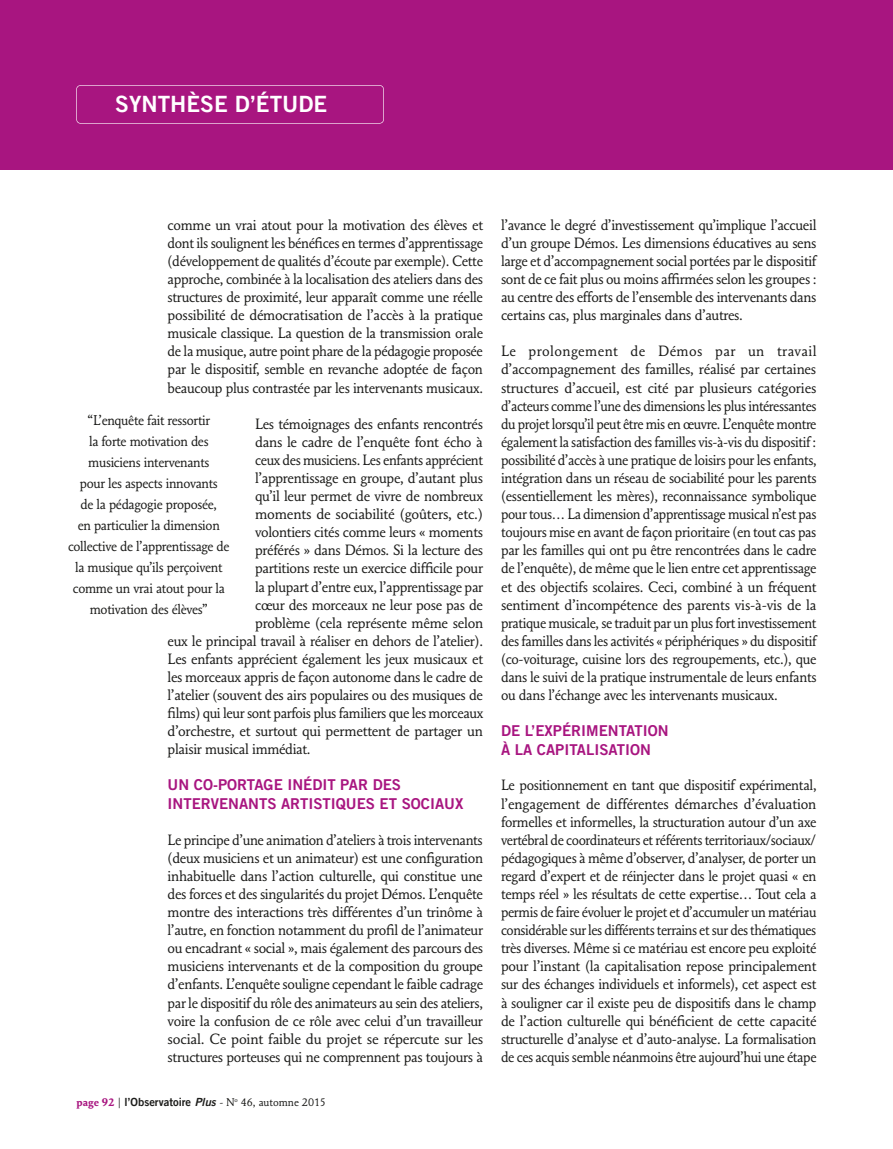
<style>
.page{position:relative;width:893px;height:1149px;background:#fff}
.page>*{position:absolute;margin:0;border:0;box-sizing:border-box;transform-origin:0 0}
.t1{font:22.5px "Trade Gothic Bold Two";color:#fff}
.t2{font:15px/18px "Maxime";letter-spacing:-.02em;color:#1d1d1b;text-align:justify}
.t3{font:15px/18.3px "Trade Gothic Bold Two";color:#a81580}
.t4{font:15px "Maxime";letter-spacing:-.02em;color:#1d1d1b;scale:.96 1}
.t5{font:14.25px/21px "Maxime";letter-spacing:-.02em;color:#1d1d1b;text-align:center}
.t6{font:11.25px "Maxime";color:#1d1d1b}
.s1{font-weight:700;color:#a81580}
.s2{font-family:"Trade Gothic Bold Two"}
.s3{font-family:"Trade Gothic Bold Two";font-style:italic}
</style>
<div class="page">
<div style="left:0;top:0;width:893px;height:170px;background:#a81580"></div>
<svg style="left:76px;top:85px;width:308px;height:39px"></svg>
<h1 class="t1" style="left:115px;top:90px;width:213px">SYNTHÈSE D’ÉTUDE</h1>
<p class="t2" style="left:168px;top:217px;width:317px">comme un vrai atout pour la motivation des élèves et dont ils soulignent les bénéfices en termes d’apprentissage (développement de qualités d’écoute par exemple). Cette approche, combinée à la localisation des ateliers dans des structures de proximité, leur apparaît comme une réelle possibilité de démocratisation de l’accès à la pratique musicale classique. La question de la transmission orale de la musique, autre point phare de la pédagogie proposée par le dispositif, semble en revanche adoptée de façon beaucoup plus contrastée par les intervenants musicaux.</p>
<p class="t2" style="left:255px;top:416px;width:229px">Les témoignages des enfants rencontrés</p>
<p class="t2" style="left:255px;top:434px;width:229px">dans le cadre de l’enquête font écho à</p>
<p class="t4" style="left:255px;top:454px;width:239px">ceux des musiciens. Les enfants apprécient</p>
<p class="t2" style="left:255px;top:470px;width:229px">l’apprentissage en groupe, d’autant plus</p>
<p class="t2" style="left:255px;top:488px;width:229px">qu’il leur permet de vivre de nombreux</p>
<p class="t2" style="left:255px;top:506px;width:229px">moments de sociabilité (goûters, etc.)</p>
<p class="t2" style="left:255px;top:524px;width:229px">volontiers cités comme leurs « moments</p>
<p class="t2" style="left:255px;top:542px;width:229px">préférés » dans Démos. Si la lecture des</p>
<p class="t2" style="left:255px;top:560px;width:229px">partitions reste un exercice difficile pour</p>
<p class="t2" style="left:255px;top:578px;width:230px">la plupart d’entre eux, l’apprentissage par</p>
<p class="t2" style="left:255px;top:596px;width:229px">cœur des morceaux ne leur pose pas de</p>
<p class="t2" style="left:255px;top:615px;width:230px">problème (cela représente même selon</p>
<p class="t2" style="left:168px;top:633px;width:317px">eux le principal travail à réaliser en dehors de l’atelier).</p>
<p class="t2" style="left:168px;top:651px;width:317px">Les enfants apprécient également les jeux musicaux et</p>
<p class="t2" style="left:168px;top:669px;width:317px">les morceaux appris de façon autonome dans le cadre de</p>
<p class="t2" style="left:168px;top:687px;width:317px">l’atelier (souvent des airs populaires ou des musiques de</p>
<p class="t2" style="left:168px;top:705px;width:317px">films) qui leur sont parfois plus familiers que les morceaux</p>
<p class="t2" style="left:168px;top:723px;width:317px">d’orchestre, et surtout qui permettent de partager un</p>
<p class="t2" style="left:168px;top:741px;width:145px">plaisir musical immédiat.</p>
<p class="t3" style="left:168px;top:775px;width:297px">UN CO-PORTAGE INÉDIT PAR DES<br>INTERVENANTS ARTISTIQUES ET SOCIAUX</p>
<p class="t2" style="left:168px;top:831px;width:317px">Le principe d’une animation d’ateliers à trois intervenants (deux musiciens et un animateur) est une configuration inhabituelle dans l’action culturelle, qui constitue une des forces et des singularités du projet Démos. L’enquête montre des interactions très différentes d’un trinôme à l’autre, en fonction notamment du profil de l’animateur ou encadrant « social », mais également des parcours des musiciens intervenants et de la composition du groupe d’enfants. L’enquête souligne cependant le faible cadrage par le dispositif du rôle des animateurs au sein des ateliers, voire la confusion de ce rôle avec celui d’un travailleur social. Ce point faible du projet se répercute sur les structures porteuses qui ne comprennent pas toujours à</p>
<p class="t5" style="left:68px;top:410px;width:163px">“L’enquête fait ressortir<br>la forte motivation des musiciens intervenants<br>pour les aspects innovants<br>de la pédagogie proposée,<br>en particulier la dimension collective de l’apprentissage de la musique qu’ils perçoivent comme un vrai atout pour la motivation des élèves”</p>
<p class="t6" style="left:77px;top:1097px;width:251px"><span class="s1">page 92</span> | <span class="s2">l’Observatoire</span> <span class="s3">Plus</span> - N<sup>o</sup> 46, automne 2015</p>
<p class="t2" style="left:501px;top:217px;width:317px">l’avance le degré d’investissement qu’implique l’accueil d’un groupe Démos. Les dimensions éducatives au sens large et d’accompagnement social portées par le dispositif sont de ce fait plus ou moins affirmées selon les groupes : au centre des efforts de l’ensemble des intervenants dans certains cas, plus marginales dans d’autres.</p>
<p class="t2" style="left:501px;top:343px;width:317px">Le prolongement de Démos par un travail d’accompagnement des familles, réalisé par certaines structures d’accueil, est cité par plusieurs catégories d’acteurs comme l’une des dimensions les plus intéressantes du projet lorsqu’il peut être mis en œuvre. L’enquête montre également la satisfaction des familles vis-à-vis du dispositif : possibilité d’accès à une pratique de loisirs pour les enfants, intégration dans un réseau de sociabilité pour les parents (essentiellement les mères), reconnaissance symbolique pour tous… La dimension d’apprentissage musical n’est pas toujours mise en avant de façon prioritaire (en tout cas pas par les familles qui ont pu être rencontrées dans le cadre de l’enquête), de même que le lien entre cet apprentissage et des objectifs scolaires. Ceci, combiné à un fréquent sentiment d’incompétence des parents vis-à-vis de la pratique musicale, se traduit par un plus fort investissement des familles dans les activités « périphériques » du dispositif (co-voiturage, cuisine lors des regroupements, etc.), que dans le suivi de la pratique instrumentale de leurs enfants ou dans l’échange avec les intervenants musicaux.</p>
<p class="t3" style="left:501px;top:721px;width:169px">DE L’EXPÉRIMENTATION<br>À LA CAPITALISATION</p>
<p class="t2" style="left:501px;top:777px;width:317px">Le positionnement en tant que dispositif expérimental, l’engagement de différentes démarches d’évaluation formelles et informelles, la structuration autour d’un axe vertébral de coordinateurs et référents territoriaux/sociaux/ pédagogiques à même d’observer, d’analyser, de porter un regard d’expert et de réinjecter dans le projet quasi « en temps réel » les résultats de cette expertise… Tout cela a permis de faire évoluer le projet et d’accumuler un matériau considérable sur les différents terrains et sur des thématiques très diverses. Même si ce matériau est encore peu exploité pour l’instant (la capitalisation repose principalement sur des échanges individuels et informels), cet aspect est à souligner car il existe peu de dispositifs dans le champ de l’action culturelle qui bénéficient de cette capacité structurelle d’analyse et d’auto-analyse. La formalisation de ces acquis semble néanmoins être aujourd’hui une étape</p>
</div>
